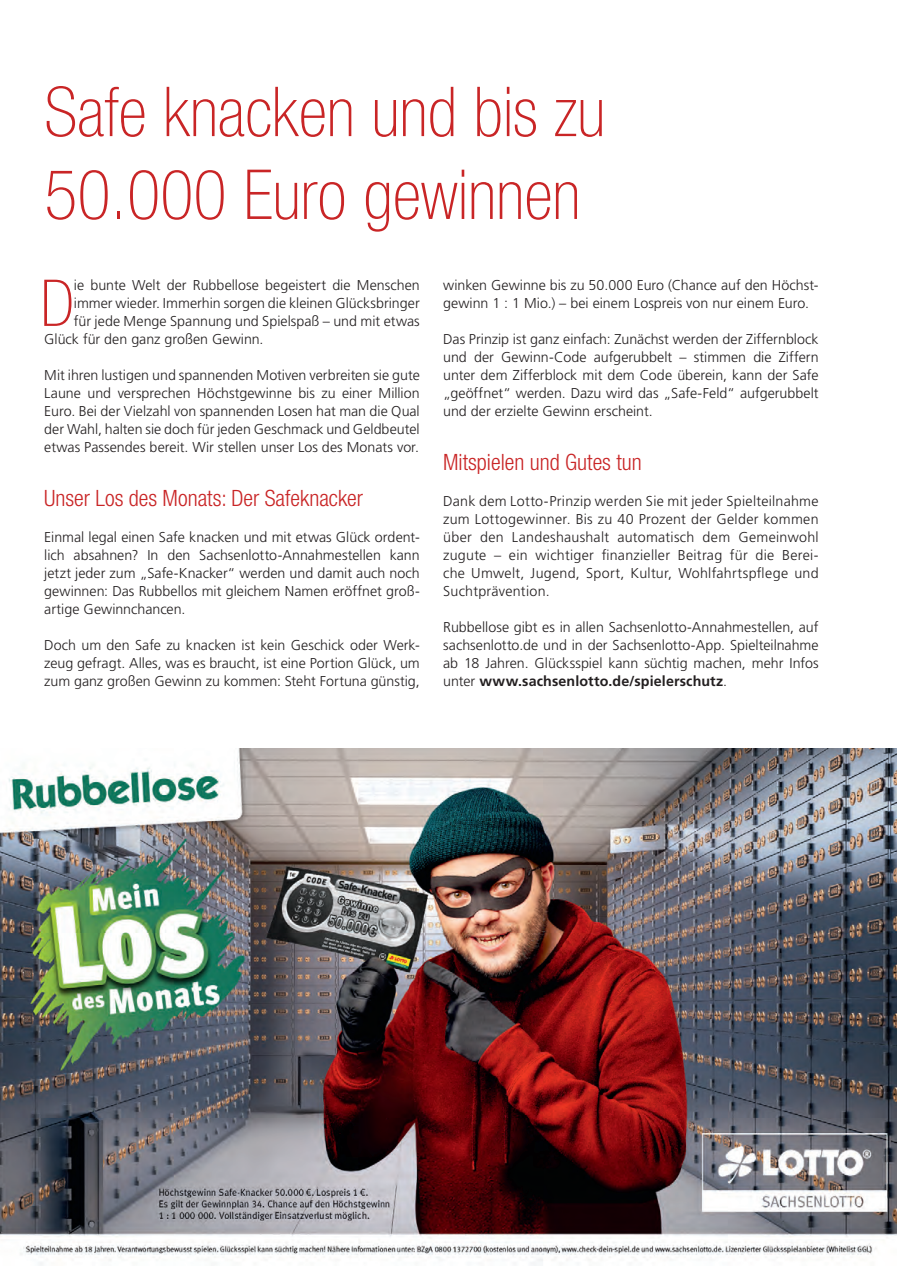
<style>
.page{position:relative;width:897px;height:1267px;background:#fff}
.page>*{position:absolute;margin:0;border:0;box-sizing:border-box;transform-origin:0 0}
.Headline_46pt__Stand{font:100 condensed 69px/82.8px "Helvetica Neue LT Std";color:#c92526}
.Fließtext__Initial{font:100 condensed 64.65px "Helvetica Neue LT Std";color:#c92526}
.Zwischenüberschrift{font:300 condensed 22.5px "Helvetica Neue LT Std";color:#c92526}
.Fließtext{font:300 14.25px/18px "Frutiger LT Std";color:#231f20;text-align:justify}
.Fließtext__Initial-2{font:300 14.25px "Frutiger LT Std";color:#231f20}
.s1{font-weight:700}
</style>
<div class="page">
<img style="left:0;top:748px;width:896px;height:517px">
<p class="Headline_46pt__Stand" style="left:44px;top:70px;width:562px">Safe knacken und bis zu<br>50.000 Euro gewinnen</p>
<p class="Fließtext__Initial" style="left:40px;top:267px;width:35px">D</p>
<p class="Fließtext__Initial-2" style="left:74px;top:277px;width:347px">ie bunte Welt der Rubbellose begeistert die Menschen</p>
<p class="Fließtext__Initial-2" style="left:74px;top:295px;width:347px">immer wieder. Immerhin sorgen die kleinen Glücksbringer</p>
<p class="Fließtext__Initial-2" style="left:74px;top:313px;width:347px">für jede Menge Spannung und Spielspaß – und mit etwas</p>
<p class="Fließtext__Initial-2" style="left:44px;top:331px;width:221px">Glück für den ganz großen Gewinn.</p>
<p class="Fließtext" style="left:44px;top:366px;width:377px">Mit ihren lustigen und spannenden Motiven verbreiten sie gute Laune und versprechen Höchstgewinne bis zu einer Million Euro. Bei der Vielzahl von spannenden Losen hat man die Qual der Wahl, halten sie doch für jeden Geschmack und Geldbeutel etwas Passendes bereit. Wir stellen unser Los des Monats vor.</p>
<p class="Zwischenüberschrift" style="left:44px;top:485px;width:320px">Unser Los des Monats: Der Safeknacker</p>
<p class="Fließtext" style="left:44px;top:528px;width:377px">Einmal legal einen Safe knacken und mit etwas Glück ordent&shy;lich absahnen? In den Sachsenlotto-Annahmestellen kann jetzt jeder zum „Safe-Knacker“ werden und damit auch noch gewinnen: Das Rubbellos mit gleichem Namen eröffnet groß&shy;artige Gewinnchancen.</p>
<p class="Fließtext" style="left:44px;top:636px;width:377px">Doch um den Safe zu knacken ist kein Geschick oder Werk&shy;zeug gefragt. Alles, was es braucht, ist eine Portion Glück, um zum ganz großen Gewinn zu kommen: Steht Fortuna günstig,</p>
<p class="Fließtext" style="left:443px;top:276px;width:377px">winken Gewinne bis zu 50.000 Euro (Chance auf den Höchst&shy;gewinn 1 : 1 Mio.) – bei einem Lospreis von nur einem Euro.</p>
<p class="Fließtext" style="left:443px;top:330px;width:377px">Das Prinzip ist ganz einfach: Zunächst werden der Ziffernblock und der Gewinn-Code aufgerubbelt – stimmen die Ziffern unter dem Zifferblock mit dem Code überein, kann der Safe „geöffnet“ werden. Dazu wird das „Safe-Feld“ aufgerubbelt und der erzielte Gewinn erscheint.</p>
<p class="Zwischenüberschrift" style="left:443px;top:449px;width:200px">Mitspielen und Gutes tun</p>
<p class="Fließtext" style="left:443px;top:492px;width:377px">Dank dem Lotto-Prinzip werden Sie mit jeder Spielteilnahme zum Lottogewinner. Bis zu 40 Prozent der Gelder kommen über den Landeshaushalt automatisch dem Gemeinwohl zugute – ein wichtiger finanzieller Beitrag für die Berei&shy;che Umwelt, Jugend, Sport, Kultur, Wohlfahrtspflege und Suchtprävention.</p>
<p class="Fließtext" style="left:443px;top:618px;width:377px">Rubbellose gibt es in allen Sachsenlotto-Annahmestellen, auf sachsenlotto.de und in der Sachsenlotto-App. Spielteilnahme ab 18 Jahren. Glücksspiel kann süchtig machen, mehr Infos unter <span class="s1">www.sachsenlotto.de/spielerschutz</span>.</p>
</div>
